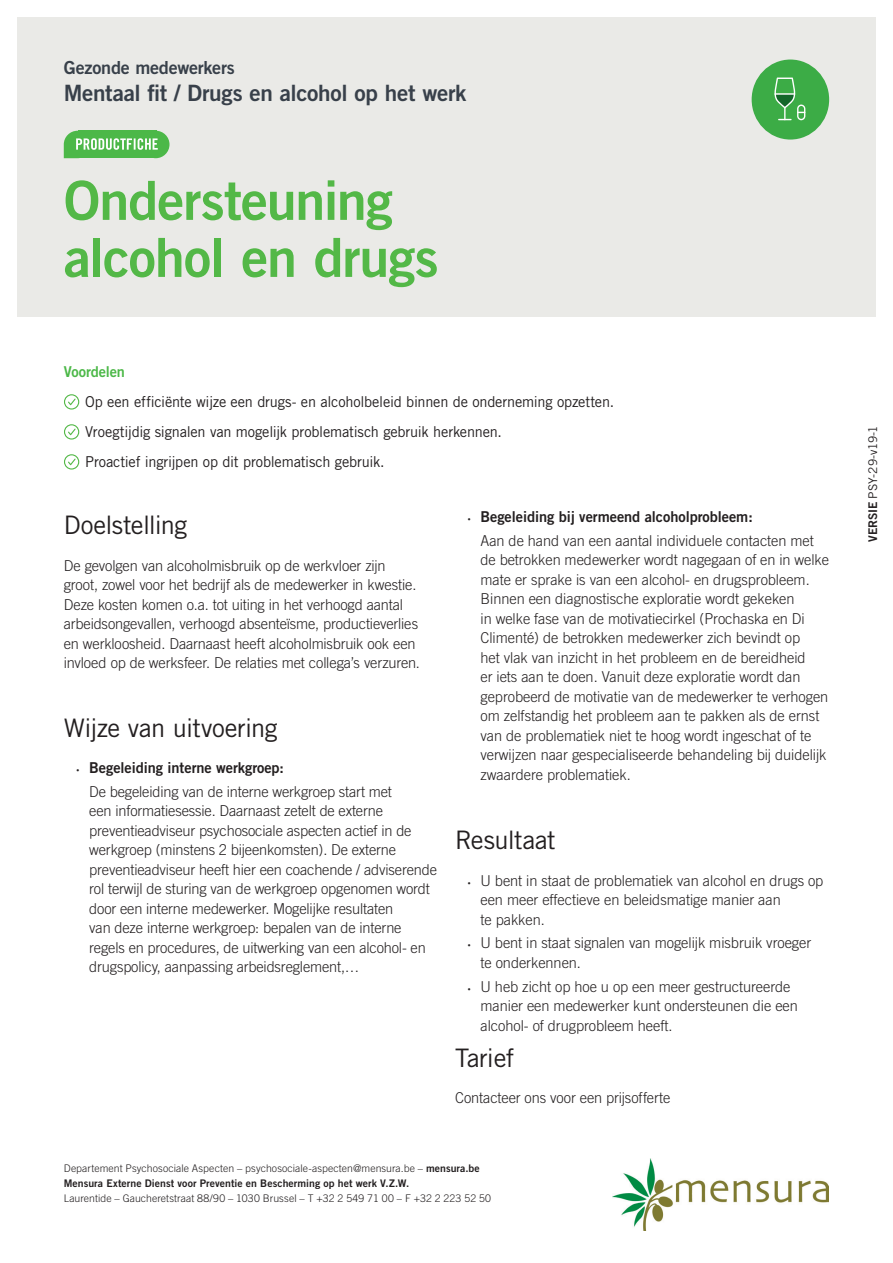
<style>
.page{position:relative;width:893px;height:1263px;background:#fff}
.page>*{position:absolute;margin:0;border:0;box-sizing:border-box;transform-origin:0 0}
.t1{font:54px/57px "Trade Gothic LT Bold Two";letter-spacing:-.02em;color:#53b847}
.t2{font:25.5px "Trade Gothic LT";letter-spacing:-.025em;color:#231f20}
.t3{font:22.5px "Trade Gothic LT Bold Two";letter-spacing:-.015em;color:#38404a}
.t4{font:18px "Trade Gothic LT Bold Two";letter-spacing:-.01em;color:#38404a}
.t5{font:300 15px/19.5px "Trade Gothic LT";letter-spacing:-.005em;color:#231f20}
.t6{font:15px/30px "Trade Gothic LT";letter-spacing:-.015em;color:#231f20}
.t7{font:15px "Trade Gothic LT Bold Two";letter-spacing:-.005em;color:#231f20}
.t8{font:15px "Trade Gothic LT Bold Two";letter-spacing:-.01em;color:#4cb848}
.t9{font:12px "Trade Gothic LT";letter-spacing:-.02em;color:#231f20}
.t10{font:300 10.5px "Trade Gothic LT";letter-spacing:.01em;color:#231f20}
.t11{font:10.5px "Trade Gothic LT Bold Two";letter-spacing:.005em;color:#231f20}
.s1{font-family:"Myriad Pro";font-size:10.5px}
.s2{font-family:"Myriad Pro";font-weight:400;font-size:10.5px}
.s3{font-family:"Trade Gothic LT Bold Two";font-weight:400}
.s4{font-family:"Trade Gothic LT Bold Two"}
</style>
<div class="page">
<div style="left:17px;top:17px;width:859px;height:299px;background:#eaeae7"></div>
<img style="left:612px;top:1158px;width:216px;height:72px">
<div style="left:752px;top:60px;width:77px;height:80px;background:#3cac46;border-radius:50%"></div>
<svg style="left:774px;top:78px;width:31px;height:42px"></svg>
<hr style="left:774px;top:93px;width:21px;height:2px;background:#fff">
<svg style="left:64px;top:394px;width:16px;height:16px"></svg>
<svg style="left:64px;top:424px;width:16px;height:16px"></svg>
<svg style="left:64px;top:454px;width:16px;height:16px"></svg>
<div style="left:142px;top:131px;width:27px;height:27px;background:#4cb848;border-radius:50%"></div>
<svg style="left:64px;top:131px;width:94px;height:27px;background:#6dc56a"></svg>
<p class="t4" style="left:64px;top:57px;width:173px">Gezonde medewerkers</p>
<h3 class="t3" style="left:64px;top:79px;width:404px">Mentaal fit / Drugs en alcohol op het werk</h3>
<h1 class="t1" style="left:64px;top:171px;width:376px">Ondersteuning alcohol en drugs</h1>
<p class="t8" style="left:64px;top:362px;width:63px">Voordelen</p>
<p class="t6" style="left:85px;top:386px;width:530px">Op een efficiënte wijze een drugs- en alcoholbeleid binnen de onderneming opzetten.<br>Vroegtijdig signalen van mogelijk problematisch gebruik herkennen.<br>Proactief ingrijpen op dit problematisch gebruik.</p>
<h2 class="t2" style="left:64px;top:510px;width:125px">Doelstelling</h2>
<p class="t5" style="left:64px;top:555px;width:358px">De gevolgen van alcoholmisbruik op de werkvloer zijn groot, zowel voor het bedrijf als de medewerker in kwestie.<br>Deze kosten komen o.a. tot uiting in het verhoogd aantal arbeidsongevallen, verhoogd absenteïsme, productieverlies en werkloosheid. Daarnaast heeft alcoholmisbruik ook een invloed op de werksfeer. De relaties met collega’s verzuren.</p>
<h2 class="t2" style="left:64px;top:712px;width:215px">Wijze van uitvoering</h2>
<p class="t7" style="left:77px;top:758px;width:209px"><span class="s1">•</span> Begeleiding interne werkgroep:</p>
<p class="t5" style="left:89px;top:781px;width:349px">De begeleiding van de interne werkgroep start met<br>een informatiesessie. Daarnaast zetelt de externe preventieadviseur psychosociale aspecten actief in de werkgroep (minstens 2 bijeenkomsten). De externe preventieadviseur heeft hier een coachende / adviserende rol terwijl de sturing van de werkgroep opgenomen wordt door een interne medewerker. Mogelijke resultaten<br>van deze interne werkgroep: bepalen van de interne regels en procedures, de uitwerking van een alcohol- en drugspolicy, aanpassing arbeidsreglement,…</p>
<p class="t7" style="left:468px;top:507px;width:287px"><span class="s1">•</span> Begeleiding bij vermeend alcoholprobleem:</p>
<p class="t5" style="left:480px;top:530px;width:350px">Aan de hand van een aantal individuele contacten met de betrokken medewerker wordt nagegaan of en in welke mate er sprake is van een alcohol- en drugsprobleem.<br>Binnen een diagnostische exploratie wordt gekeken<br>in welke fase van de motivatiecirkel (Prochaska en Di Climenté) de betrokken medewerker zich bevindt op<br>het vlak van inzicht in het probleem en de bereidheid<br>er iets aan te doen. Vanuit deze exploratie wordt dan geprobeerd de motivatie van de medewerker te verhogen om zelfstandig het probleem aan te pakken als de ernst van de problematiek niet te hoog wordt ingeschat of te verwijzen naar gespecialiseerde behandeling bij duidelijk zwaardere problematiek.</p>
<h2 class="t2" style="left:455px;top:825px;width:102px">Resultaat</h2>
<p class="t5" style="left:480px;top:870px;width:344px;text-indent:-13px"><span class="s2">•</span> U bent in staat de problematiek van alcohol en drugs op een meer effectieve en beleidsmatige manier aan<br>te pakken.</p>
<p class="t5" style="left:480px;top:933px;width:332px;text-indent:-13px"><span class="s2">•</span> U bent in staat signalen van mogelijk misbruik vroeger te onderkennen.</p>
<p class="t5" style="left:480px;top:976px;width:319px;text-indent:-13px"><span class="s2">•</span> U heb zicht op hoe u op een meer gestructureerde manier een medewerker kunt ondersteunen die een alcohol- of drugprobleem heeft.</p>
<h2 class="t2" style="left:455px;top:1042px;width:61px">Tarief</h2>
<p class="t5" style="left:455px;top:1088px;width:217px">Contacteer ons voor een prijsofferte</p>
<p class="t10" style="left:64px;top:1162px;width:418px">Departement Psychosociale Aspecten – psychosociale-aspecten@mensura.be – <span class="s3">mensura.be</span></p>
<p class="t11" style="left:64px;top:1176px;width:347px">Mensura Externe Dienst voor Preventie en Bescherming op het werk V.Z.W.</p>
<p class="t10" style="left:64px;top:1192px;width:429px">Laurentide – Gaucheretstraat 88/90 – 1030 Brussel – T +32 2 549 71 00 – F +32 2 223 52 50</p>
<p class="t9" style="left:866px;top:542px;width:118px;rotate:-90deg"><span class="s4">VERSIE</span> PSY-29-v19-1</p>
</div>
